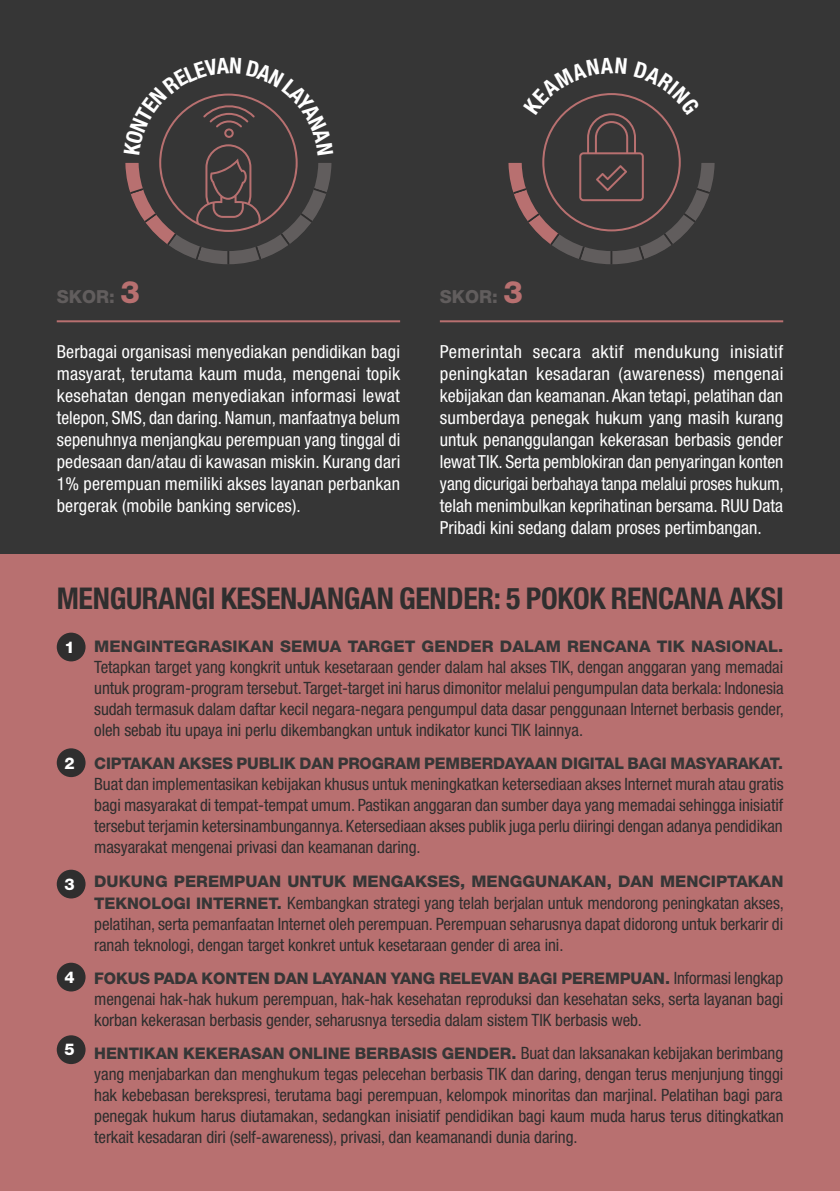
<style>
.page{position:relative;width:840px;height:1191px;background:#fff}
.page>*{position:absolute;margin:0;border:0;box-sizing:border-box;transform-origin:0 0}
.t1{font:700 condensed 30px "Helvetica Neue LT Std";letter-spacing:-.01em;color:#2f2e2e}
.t2{font:condensed 18px/22px "Helvetica Neue LT Std";letter-spacing:.01em;color:#fff;text-align:justify}
.t3{font:800 18px "Helvetica Neue LT Std";color:#615d5d}
.t4{font:condensed 17px/21px "Helvetica Neue LT Std";letter-spacing:-.005em;color:#2f2e2e;text-align:justify}
.t5{font:800 16.2px "Helvetica Neue LT Std";color:#fff}
.t6{font:800 16px "Helvetica Neue LT Std";letter-spacing:-.005em;color:#363636}
.s1{font-size:30.8px;color:#b87070}
.s2{font-weight:800;font-stretch:normal;font-size:16px;color:#363636}
.s3{font-weight:400;font-stretch:condensed;font-size:17px;color:#2f2e2e}
</style>
<div class="page">
<div style="left:0;top:0;width:839px;height:1191px;background:#363636"></div>
<hr style="left:57px;top:320px;width:343px;height:2px;background:#b87070">
<hr style="left:439px;top:320px;width:343px;height:2px;background:#b87070">
<div style="left:0;top:554px;width:839px;height:637px;background:#b87070"></div>
<div style="left:57px;top:632px;width:28px;height:29px;background:#2f2e2e;border-radius:50%"></div>
<div style="left:57px;top:748px;width:28px;height:29px;background:#2f2e2e;border-radius:50%"></div>
<div style="left:57px;top:869px;width:28px;height:29px;background:#2f2e2e;border-radius:50%"></div>
<div style="left:57px;top:962px;width:28px;height:29px;background:#2f2e2e;border-radius:50%"></div>
<div style="left:57px;top:1035px;width:28px;height:29px;background:#2f2e2e;border-radius:50%"></div>
<svg style="left:125px;top:93px;width:207px;height:171px"></svg>
<svg style="left:508px;top:93px;width:206px;height:171px"></svg>
<p class="t3" style="left:57px;top:286px;width:85px">SKOR: <span class="s1">3</span></p>
<p class="t2" style="left:57px;top:340px;width:345px">Berbagai organisasi menyediakan pendidikan bagi masyarat, terutama kaum muda, mengenai topik kesehatan dengan menyediakan informasi lewat telepon, SMS, dan daring. Namun, manfaatnya belum sepenuhnya menjangkau perempuan yang tinggal di pedesaan dan/atau di kawasan miskin. Kurang dari 1% perempuan memiliki akses layanan perbankan bergerak (mobile banking services).</p>
<p class="t3" style="left:439px;top:286px;width:85px">SKOR: <span class="s1">3</span></p>
<p class="t2" style="left:439px;top:340px;width:345px">Pemerintah secara aktif mendukung inisiatif peningkatan kesadaran (awareness) mengenai kebijakan dan keamanan. Akan tetapi, pelatihan dan sumberdaya penegak hukum yang masih kurang untuk penanggulangan kekerasan berbasis gender lewat TIK. Serta pemblokiran dan penyaringan konten yang dicurigai berbahaya tanpa melalui proses hukum, telah menimbulkan keprihatinan bersama. RUU Data Pribadi kini sedang dalam proses pertimbangan.</p>
<h1 class="t1" style="left:57px;top:580px;width:728px">MENGURANGI KESENJANGAN GENDER: 5 POKOK RENCANA AKSI</h1>
<p class="t6" style="left:94px;top:636px;width:690px">MENGINTEGRASIKAN SEMUA TARGET GENDER DALAM RENCANA TIK NASIONAL.</p>
<p class="t4" style="left:94px;top:656px;width:690px">Tetapkan target yang kongkrit untuk kesetaraan gender dalam hal akses TIK, dengan anggaran yang memadai untuk program-program tersebut. Target-target ini harus dimonitor melalui pengumpulan data berkala: Indonesia sudah termasuk dalam daftar kecil negara-negara pengumpul data dasar penggunaan Internet berbasis gender, oleh sebab itu upaya ini perlu dikembangkan untuk indikator kunci TIK lainnya.</p>
<p class="t6" style="left:94px;top:754px;width:690px">CIPTAKAN AKSES PUBLIK DAN PROGRAM PEMBERDAYAAN DIGITAL BAGI MASYARAKAT.</p>
<p class="t4" style="left:94px;top:773px;width:690px">Buat dan implementasikan kebijakan khusus untuk meningkatkan ketersediaan akses Internet murah atau gratis bagi masyarakat di tempat-tempat umum. Pastikan anggaran dan sumber daya yang memadai sehingga inisiatif tersebut terjamin ketersinambungannya. Ketersediaan akses publik juga perlu diiringi dengan adanya pendidikan masyarakat mengenai privasi dan keamanan daring.</p>
<p class="t6" style="left:94px;top:871px;width:690px">DUKUNG PEREMPUAN UNTUK MENGAKSES, MENGGUNAKAN, DAN MENCIPTAKAN</p>
<p class="t4" style="left:94px;top:892px;width:690px"><span class="s2">TEKNOLOGI INTERNET.</span> Kembangkan strategi yang telah berjalan untuk mendorong peningkatan akses, pelatihan, serta pemanfaatan Internet oleh perempuan. Perempuan seharusnya dapat didorong untuk berkarir di ranah teknologi, dengan target konkret untuk kesetaraan gender di area ini.</p>
<p class="t6" style="left:94px;top:968px;width:690px">FOKUS PADA KONTEN DAN LAYANAN YANG RELEVAN BAGI PEREMPUAN. <span class="s3">Informasi lengkap</span></p>
<p class="t4" style="left:94px;top:988px;width:690px">mengenai hak-hak hukum perempuan, hak-hak kesehatan reproduksi dan kesehatan seks, serta layanan bagi korban kekerasan berbasis gender, seharusnya tersedia dalam sistem TIK berbasis web.</p>
<p class="t6" style="left:94px;top:1044px;width:690px">HENTIKAN KEKERASAN ONLINE BERBASIS GENDER. <span class="s3">Buat dan laksanakan kebijakan berimbang</span></p>
<p class="t4" style="left:94px;top:1063px;width:690px">yang menjabarkan dan menghukum tegas pelecehan berbasis TIK dan daring, dengan terus menjunjung tinggi hak kebebasan berekspresi, terutama bagi perempuan, kelompok minoritas dan marjinal. Pelatihan bagi para penegak hukum harus diutamakan, sedangkan inisiatif pendidikan bagi kaum muda harus terus ditingkatkan terkait kesadaran diri (self-awareness), privasi, dan keamanandi dunia daring.</p>
<p class="t5" style="left:65px;top:637px;width:12px">1</p>
<p class="t5" style="left:65px;top:753px;width:12px">2</p>
<p class="t5" style="left:65px;top:874px;width:12px">3</p>
<p class="t5" style="left:65px;top:967px;width:12px">4</p>
<p class="t5" style="left:65px;top:1040px;width:12px">5</p>
</div>
